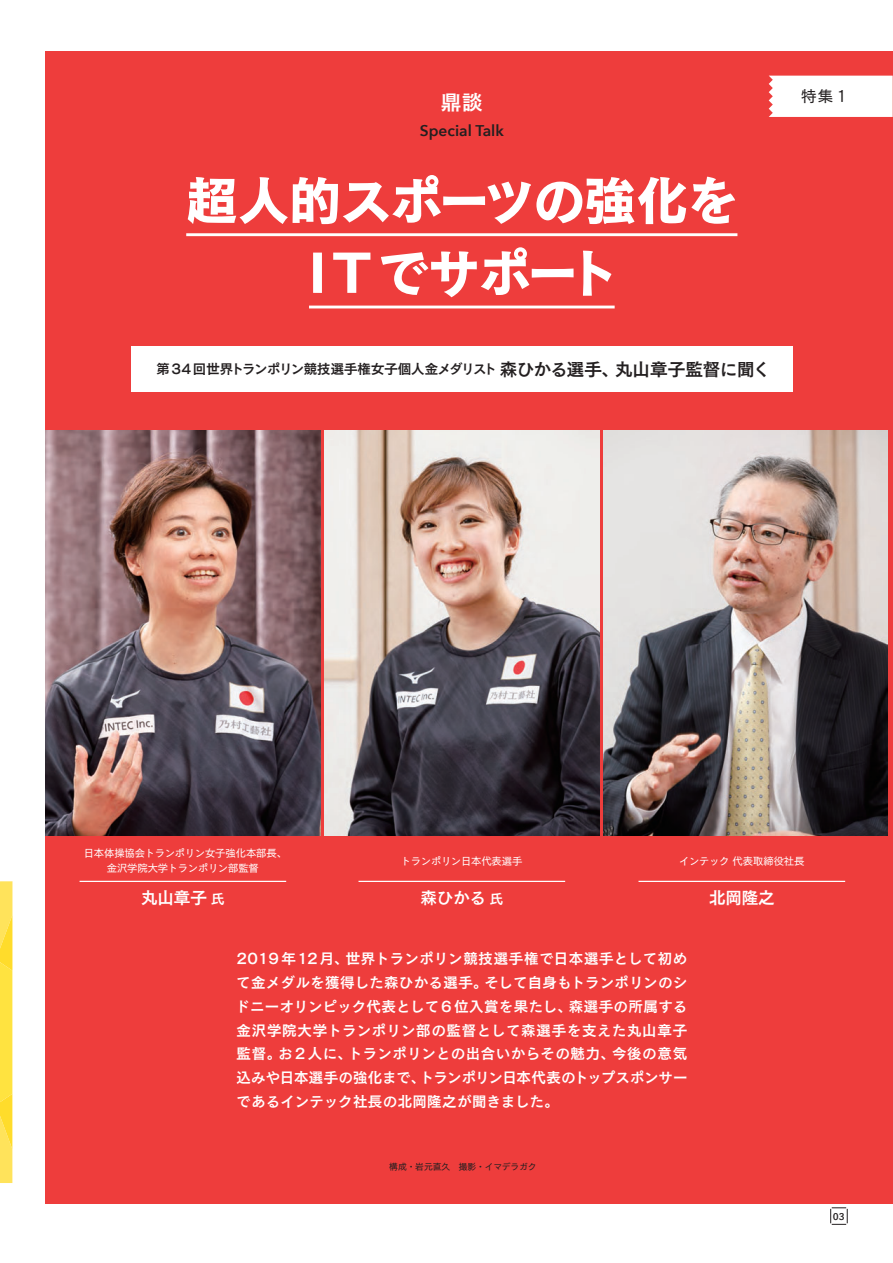
<style>
.page{position:relative;width:893px;height:1263px;background:#fff}
.page>*{position:absolute;margin:0;border:0;box-sizing:border-box;transform-origin:0 0}
.t1{font:51.6px/72.3px "New Cezanne Pro B 90 msp RKSJ H";letter-spacing:-.015em;color:#fff;text-align:center}
.t2{font:20.7px "New Cezanne Pro DB 90 msp RKSJ H";color:#fff}
.t3{font:16.5px "New Cezanne Pro DB 90 msp RKSJ H";letter-spacing:-.015em;color:#fff}
.t4{font:600 15.45px "Avenir Next";color:#231f20}
.t5{font:15.45px "New Cezanne Pro M 90 msp RKSJ H";color:#231f20}
.t6{font:14.4px/23.7px "New Cezanne Pro DB 90 msp RKSJ H";letter-spacing:.005em;color:#fff;text-align:justify}
.t7{font:13.5px "New Cezanne Pro DB 90 msp RKSJ H";color:#231f20}
.t8{font:10.35px/14.4px "New Cezanne Pro M 90 msp RKSJ H";letter-spacing:-.01em;color:#fff;text-align:center}
.t9{font:600 9.75px "Avenir Next";color:#231f20}
.t10{font:8.85px "New Cezanne Pro M 90 msp RKSJ H";letter-spacing:-.015em;color:#231f20}
.s1{font-size:17.55px}
.s2{font-size:13.5px}
</style>
<div class="page">
<div style="left:45px;top:51px;width:848px;height:1153px;background:#ee3d3c"></div>
<svg style="left:0;top:881px;width:12px;height:302px;background:#ffe145"></svg>
<hr style="left:186px;top:233px;width:551px;height:3px;background:#fff">
<hr style="left:309px;top:306px;width:306px;height:2px;background:#fff">
<div style="left:131px;top:346px;width:661px;height:46px;background:#fff"></div>
<div style="left:769px;top:76px;width:124px;height:41px;background:#fff"></div>
<hr style="left:80px;top:881px;width:206px;height:1px;background:#fff">
<hr style="left:358px;top:881px;width:207px;height:1px;background:#fff">
<hr style="left:638px;top:881px;width:207px;height:1px;background:#fff">
<img style="left:45px;top:431px;width:275px;height:405px">
<img style="left:324px;top:431px;width:275px;height:405px">
<img style="left:603px;top:431px;width:285px;height:405px">
<svg style="left:830px;top:1208px;width:18px;height:17px"></svg>
<h2 class="t2" style="left:441px;top:95px;width:44px">鼎談</h2>
<p class="t4" style="left:420px;top:121px;width:85px">Special Talk</p>
<h1 class="t1" style="left:186px;top:172px;width:553px">超人的スポーツの強化を<br>ITでサポート</h1>
<p class="t7" style="left:156px;top:364px;width:615px">第34回世界トランポリン競技選手権女子個人金メダリスト <span class="s1">森ひかる選手、丸山章子監督に聞く</span></p>
<p class="t5" style="left:801px;top:91px;width:48px">特集1</p>
<p class="t8" style="left:84px;top:848px;width:205px">日本体操協会トランポリン女子強化本部長、金沢学院大学トランポリン部監督</p>
<p class="t3" style="left:141px;top:892px;width:85px">丸山章子 <span class="s2">氏</span></p>
<p class="t8" style="left:401px;top:855px;width:123px">トランポリン日本代表選手</p>
<p class="t3" style="left:420px;top:892px;width:84px">森ひかる <span class="s2">氏</span></p>
<p class="t8" style="left:679px;top:855px;width:127px">インテック 代表取締役社長</p>
<p class="t3" style="left:709px;top:892px;width:67px">北岡隆之</p>
<p class="t6" style="left:236px;top:949px;width:453px">2019 年12月、世界トランポリン競技選手権で日本選手として初めて金メダルを獲得した森ひかる選手。そして自身もトランポリンのシドニーオリンピック代表として6 位入賞を果たし、森選手の所属する金沢学院大学トランポリン部の監督として森選手を支えた丸山章子監督。お 2 人に、トランポリンとの出合いからその魅力、今後の意気込みや日本選手の強化まで、トランポリン日本代表のトップスポンサーであるインテック社長の北岡隆之が聞きました。</p>
<p class="t10" style="left:389px;top:1163px;width:149px">構成・岩元直久　撮影・イマデラガク</p>
<p class="t9" style="left:833px;top:1210px;width:13px">03</p>
</div>
